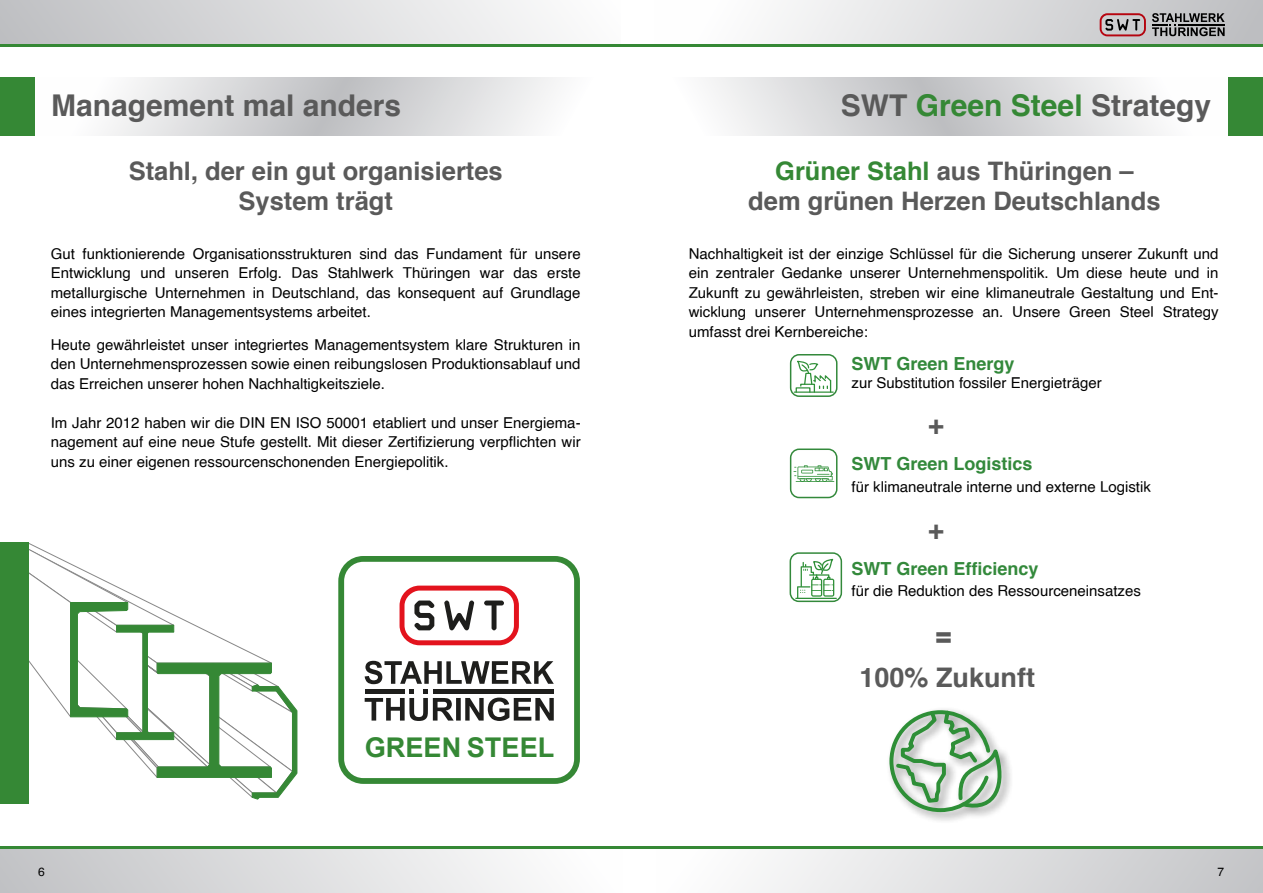
<style>
.page{position:relative;width:1263px;height:893px;background:#fff}
.page>*{position:absolute;margin:0;border:0;box-sizing:border-box;transform-origin:0 0}
.t1{font:700 30px "Helvetica";color:#5a5a5a}
.t2{font:700 27.15px "Arial";color:#358835}
.t3{font:700 27px "Helvetica";color:#5a5a5a}
.t4{font:900 27px "Arial";color:#5a5a5a}
.t5{font:700 25.5px/30.6px "Helvetica";color:#5a5a5a;text-align:center}
.t6{font:700 18px "Helvetica";color:#33893b}
.t7{font:15px/19.5px "Helvetica";color:#000;text-align:justify}
.t8{font:12px "Helvetica";color:#000}
.s1{color:#358835}
</style>
<div class="page">
<div style="left:0;top:848px;width:623px;height:45px;background:linear-gradient(to right,#c1c2c5,#fff)"></div>
<div style="left:656px;top:848px;width:607px;height:45px;background:linear-gradient(to right,#fff,#c4c4c7)"></div>
<hr style="left:0;top:846px;width:1263px;height:2px;background:#358835">
<div style="left:0;top:0;width:621px;height:45px;background:linear-gradient(to right,#bebfc2,#fdfdfd)"></div>
<div style="left:654px;top:0;width:609px;height:45px;background:linear-gradient(to right,#fff,#bcbcbf)"></div>
<svg style="left:1152px;top:13px;width:72px;height:23px;background:#6d6d6f"></svg>
<svg style="left:1100px;top:13px;width:46px;height:23px"></svg>
<hr style="left:0;top:45px;width:1263px;height:2px;background:#358835">
<svg style="left:709px;top:78px;width:449px;height:58px"></svg>
<div style="left:1229px;top:78px;width:34px;height:58px;background:#358835"></div>
<svg style="left:30px;top:543px;width:267px;height:256px"></svg>
<svg style="left:34px;top:78px;width:522px;height:58px"></svg>
<div style="left:0;top:78px;width:34px;height:58px;background:#358835"></div>
<div style="left:0;top:542px;width:29px;height:261px;background:#358835"></div>
<hr style="left:794px;top:391px;width:39px;height:2px;background:#2e8f37">
<svg style="left:794px;top:360px;width:38px;height:33px"></svg>
<div style="left:790px;top:354px;width:47px;height:43px;border:2px solid #33893b;border-radius:9px"></div>
<div style="left:885px;top:706px;width:128px;height:118px;background:#000;opacity:.45"></div>
<svg style="left:887px;top:708px;width:119px;height:106px"></svg>
<hr style="left:796px;top:481px;width:38px;height:1px;background:#2e8f37">
<svg style="left:793px;top:465px;width:40px;height:17px"></svg>
<div style="left:790px;top:448px;width:47px;height:50px;border:2px solid #33893b;border-radius:9px"></div>
<hr style="left:795px;top:598px;width:42px;height:1px;background:#2e8f37">
<svg style="left:797px;top:558px;width:37px;height:40px"></svg>
<div style="left:789px;top:552px;width:53px;height:50px;border:2px solid #33893b;border-radius:9px"></div>
<svg style="left:338px;top:556px;width:242px;height:228px"></svg>
<h1 class="t1" style="left:51px;top:81px;width:352px">Management mal anders</h1>
<h3 class="t5" style="left:129px;top:156px;width:376px">Stahl, der ein gut organisiertes<br>System trägt</h3>
<p class="t7" style="left:51px;top:244px;width:531px">Gut funktionierende Organisationsstrukturen sind das Fundament für unsere Entwicklung und unseren Erfolg. Das Stahlwerk Thüringen war das erste metallurgische Unternehmen in Deutschland, das konsequent auf Grundlage eines integrierten Managementsystems arbeitet.</p>
<p class="t7" style="left:51px;top:335px;width:531px">Heute gewährleistet unser integriertes Managementsystem klare Strukturen in den Unternehmensprozessen sowie einen reibungslosen Produktionsablauf und das Erreichen unserer hohen Nachhaltigkeitsziele.</p>
<p class="t7" style="left:51px;top:413px;width:531px">Im Jahr 2012 haben wir die DIN EN ISO 50001 etabliert und unser Energiema&shy;nagement auf eine neue Stufe gestellt. Mit dieser Zertifizierung verpflichten wir uns zu einer eigenen ressourcenschonenden Energiepolitik.</p>
<h2 class="t2" style="left:365px;top:728px;width:191px">GREEN STEEL</h2>
<h1 class="t1" style="left:841px;top:81px;width:372px">SWT <span class="s1">Green Steel</span> Strategy</h1>
<h3 class="t5" style="left:748px;top:156px;width:414px"><span class="s1">Grüner Stahl</span> aus Thüringen – dem grünen Herzen Deutschlands</h3>
<p class="t7" style="left:689px;top:244px;width:531px">Nachhaltigkeit ist der einzige Schlüssel für die Sicherung unserer Zukunft und ein zentraler Gedanke unserer Unternehmenspolitik. Um diese heute und in Zukunft zu gewährleisten, streben wir eine klimaneutrale Gestaltung und Ent&shy;wicklung unserer Unternehmensprozesse an. Unsere Green Steel Strategy umfasst drei Kernbereiche:</p>
<p class="t6" style="left:851px;top:349px;width:165px">SWT Green Energy</p>
<p class="t7" style="left:851px;top:373px;width:252px">zur Substitution fossiler Energieträger</p>
<h3 class="t3" style="left:928px;top:403px;width:17px">+</h3>
<p class="t6" style="left:851px;top:450px;width:183px">SWT Green Logistics</p>
<p class="t7" style="left:851px;top:477px;width:301px">für klimaneutrale interne und externe Logistik</p>
<h3 class="t3" style="left:928px;top:508px;width:17px">+</h3>
<p class="t6" style="left:851px;top:554px;width:189px">SWT Green Efficiency</p>
<p class="t7" style="left:851px;top:582px;width:291px">für die Reduktion des Ressourceneinsatzes</p>
<h3 class="t4" style="left:935px;top:618px;width:19px">=</h3>
<h3 class="t3" style="left:859px;top:656px;width:177px">100% Zukunft</h3>
<p class="t8" style="left:38px;top:863px;width:8px">6</p>
<p class="t8" style="left:1217px;top:863px;width:8px">7</p>
</div>
